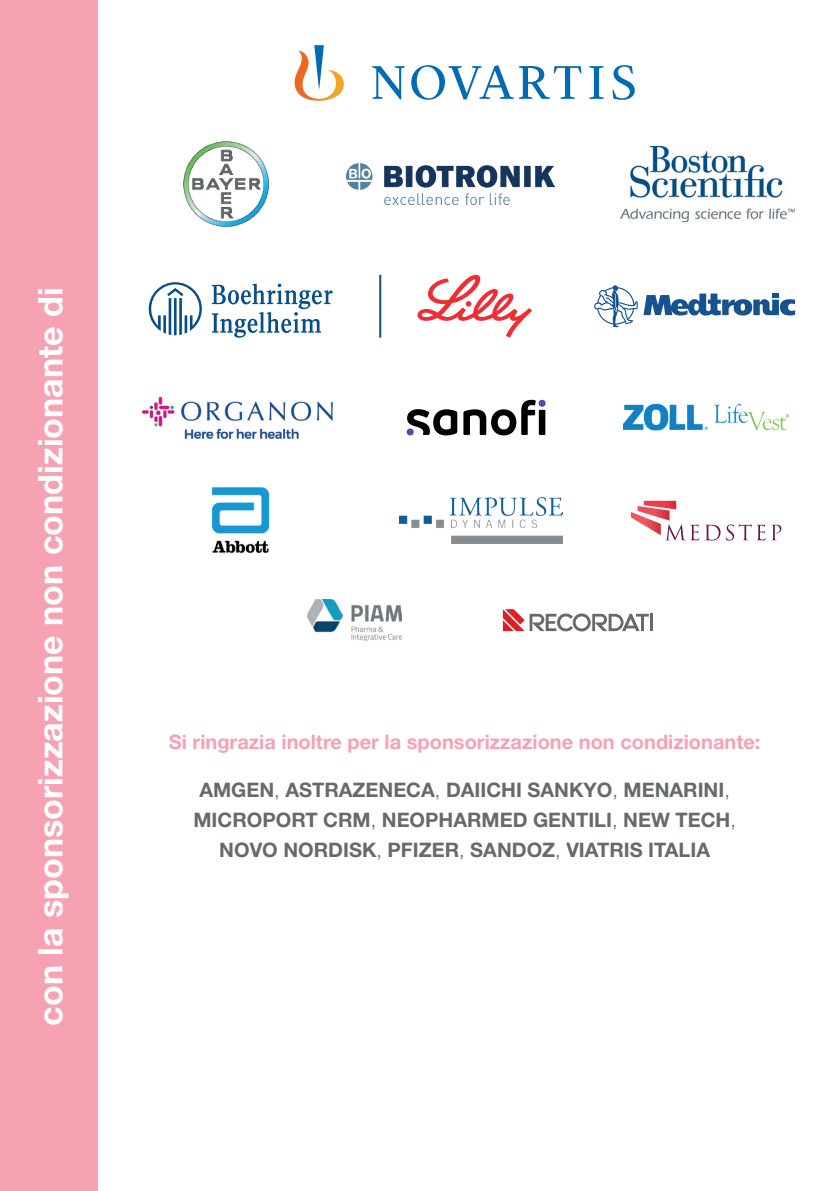
<style>
.page{position:relative;width:840px;height:1191px;background:#fff}
.page>*{position:absolute;margin:0;border:0;box-sizing:border-box;transform-origin:0 0}
.t1{font:700 34px "Helvetica Neue LT Std";color:#fff}
.t2{font:700 20px/30px "Helvetica Neue LT Std";color:#666a6b;text-align:center}
.t3{font:700 20px "Helvetica Neue LT Std";color:#f6a2b2}
.s1{font-weight:300}
</style>
<div class="page">
<div style="left:0;top:0;width:98px;height:1191px;background:#f6a2b2"></div>
<img style="left:346px;top:163px;width:208px;height:42px">
<svg style="left:294px;top:45px;width:340px;height:56px"></svg>
<img style="left:184px;top:141px;width:85px;height:85px">
<img style="left:620px;top:146px;width:174px;height:76px">
<svg style="left:643px;top:293px;width:151px;height:22px"></svg>
<svg style="left:594px;top:285px;width:43px;height:42px"></svg>
<img style="left:141px;top:396px;width:193px;height:44px">
<svg style="left:407px;top:409px;width:50px;height:26px"></svg>
<div style="left:538px;top:410px;width:7px;height:25px;background:#000001"></div>
<svg style="left:463px;top:400px;width:72px;height:35px"></svg>
<div style="left:406px;top:428px;width:7px;height:7px;background:#564b9f;border-radius:50%"></div>
<div style="left:538px;top:400px;width:7px;height:7px;background:#564b9f;border-radius:50%"></div>
<img style="left:211px;top:487px;width:59px;height:67px">
<img style="left:399px;top:498px;width:163px;height:45px">
<svg style="left:631px;top:501px;width:149px;height:39px"></svg>
<img style="left:307px;top:599px;width:94px;height:41px">
<hr style="left:649px;top:614px;width:3px;height:17px;background:#666a6b">
<svg style="left:502px;top:609px;width:146px;height:22px"></svg>
<img style="left:623px;top:404px;width:165px;height:27px">
<svg style="left:417px;top:275px;width:115px;height:62px"></svg>
<svg style="left:149px;top:282px;width:53px;height:53px"></svg>
<svg style="left:212px;top:284px;width:120px;height:54px"></svg>
<hr style="left:379px;top:275px;width:2px;height:63px;background:#114c80">
<h1 class="t1" style="left:29px;top:1025px;width:739px;rotate:-90deg">con la sponsorizzazione non condizionante di</h1>
<p class="t3" style="left:169px;top:729px;width:593px">Si ringrazia inoltre per la sponsorizzazione non condizionante:</p>
<p class="t2" style="left:193px;top:774px;width:543px">AMGEN<span class="s1">,</span> ASTRAZENECA<span class="s1">,</span> DAIICHI SANKYO<span class="s1">,</span> MENARINI<span class="s1">,<br></span>MICROPORT CRM<span class="s1">,</span> NEOPHARMED GENTILI<span class="s1">,</span> NEW TECH<span class="s1">,<br></span>NOVO NORDISK<span class="s1">,</span> PFIZER<span class="s1">,</span> SANDOZ<span class="s1">,</span> VIATRIS ITALIA</p>
</div>
